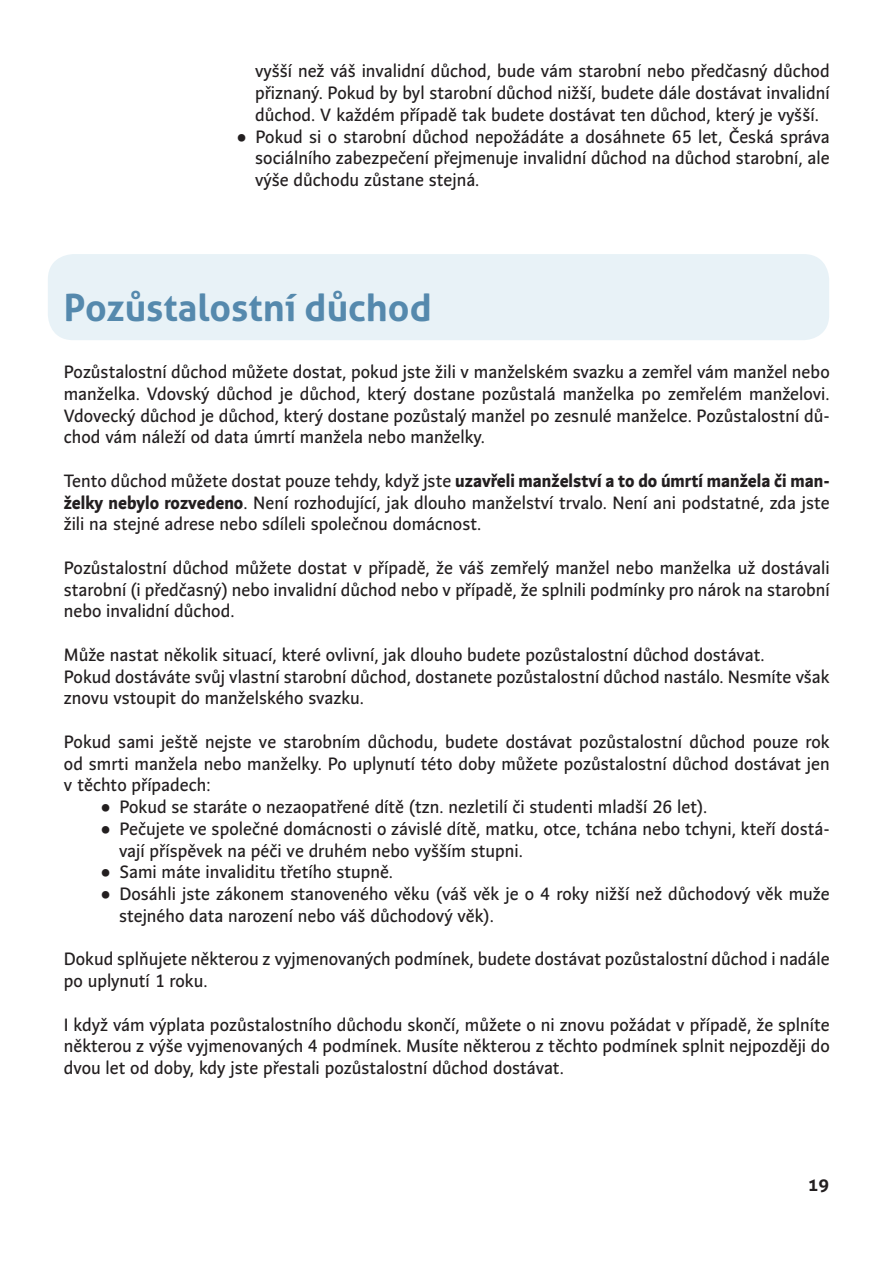
<style>
.page{position:relative;width:893px;height:1263px;background:#fff}
.page>*{position:absolute;margin:0;border:0;box-sizing:border-box;transform-origin:0 0}
.podnadpis_vel{font:700 37.5px "Aller";color:#5589ad}
.text{font:17.7px/21.8px "Andulka Sans Text";color:#231f20;text-align:justify}
.text_odrážky{font:17.7px/21.8px "Andulka Sans Text";color:#231f20;text-align:justify}
.t1{font:700 17.7px "Aller";color:#231f20}
.s1{font-weight:700}
</style>
<div class="page">
<div style="left:48px;top:254px;width:781px;height:86px;background:#e8f2f7;border-radius:26px"></div>
<p class="text_odrážky" style="left:255px;top:60px;width:576px">vyšší než váš invalidní důchod, bude vám starobní nebo předčasný důchod přiznaný. Pokud by byl starobní důchod nižší, budete dále dostávat invalidní důchod. V každém případě tak budete dostávat ten důchod, který je vyšší.</p>
<p class="text_odrážky" style="left:255px;top:126px;width:576px;text-indent:-18px">• Pokud si o starobní důchod nepožádáte a dosáhnete 65 let, Česká správa sociálního zabezpečení přejmenuje invalidní důchod na důchod starobní, ale výše důchodu zůstane stejná.</p>
<p class="podnadpis_vel" style="left:64px;top:285px;width:369px">Pozůstalostní důchod</p>
<p class="text" style="left:64px;top:361px;width:767px">Pozůstalostní důchod můžete dostat, pokud jste žili v manželském svazku a zemřel vám manžel nebo manželka. Vdovský důchod je důchod, který dostane pozůstalá manželka po zemřelém manželovi.<br>Vdovecký důchod je důchod, který dostane pozůstalý manžel po zesnulé manželce. Pozůstalostní dů&shy;chod vám náleží od data úmrtí manžela nebo manželky.</p>
<p class="text" style="left:64px;top:470px;width:767px">Tento důchod můžete dostat pouze tehdy, když jste <span class="s1">uzavřeli manželství a to do úmrtí manžela či man&shy;želky nebylo rozvedeno</span>. Není rozhodující, jak dlouho manželství trvalo. Není ani podstatné, zda jste žili na stejné adrese nebo sdíleli společnou domácnost.</p>
<p class="text" style="left:64px;top:557px;width:767px">Pozůstalostní důchod můžete dostat v případě, že váš zemřelý manžel nebo manželka už dostávali starobní (i předčasný) nebo invalidní důchod nebo v případě, že splnili podmínky pro nárok na starobní nebo invalidní důchod.</p>
<p class="text" style="left:64px;top:644px;width:702px">Může nastat několik situací, které ovlivní, jak dlouho budete pozůstalostní důchod dostávat.</p>
<p class="text" style="left:64px;top:666px;width:767px">Pokud dostáváte svůj vlastní starobní důchod, dostanete pozůstalostní důchod nastálo. Nesmíte však znovu vstoupit do manželského svazku.</p>
<p class="text" style="left:64px;top:731px;width:767px">Pokud sami ještě nejste ve starobním důchodu, budete dostávat pozůstalostní důchod pouze rok od smrti manžela nebo manželky. Po uplynutí této doby můžete pozůstalostní důchod dostávat jen v těchto případech:</p>
<p class="text_odrážky" style="left:101px;top:796px;width:608px">• Pokud se staráte o nezaopatřené dítě (tzn. nezletilí či studenti mladší 26 let).</p>
<p class="text_odrážky" style="left:119px;top:818px;width:712px;text-indent:-18px">• Pečujete ve společné domácnosti o závislé dítě, matku, otce, tchána nebo tchyni, kteří dostá&shy;vají příspěvek na péči ve druhém nebo vyšším stupni.</p>
<p class="text_odrážky" style="left:101px;top:861px;width:294px">• Sami máte invaliditu třetího stupně.</p>
<p class="text_odrážky" style="left:119px;top:883px;width:712px;text-indent:-18px">• Dosáhli jste zákonem stanoveného věku (váš věk je o 4 roky nižší než důchodový věk muže stejného data narození nebo váš důchodový věk).</p>
<p class="text" style="left:64px;top:948px;width:767px">Dokud splňujete některou z vyjmenovaných podmínek, budete dostávat pozůstalostní důchod i nadále po uplynutí 1 roku.</p>
<p class="text" style="left:64px;top:1014px;width:767px">I když vám výplata pozůstalostního důchodu skončí, můžete o ni znovu požádat v případě, že splníte některou z výše vyjmenovaných 4 podmínek. Musíte některou z těchto podmínek splnit nejpozději do dvou let od doby, kdy jste přestali pozůstalostní důchod dostávat.</p>
<p class="t1" style="left:808px;top:1174px;width:23px">19</p>
</div>
